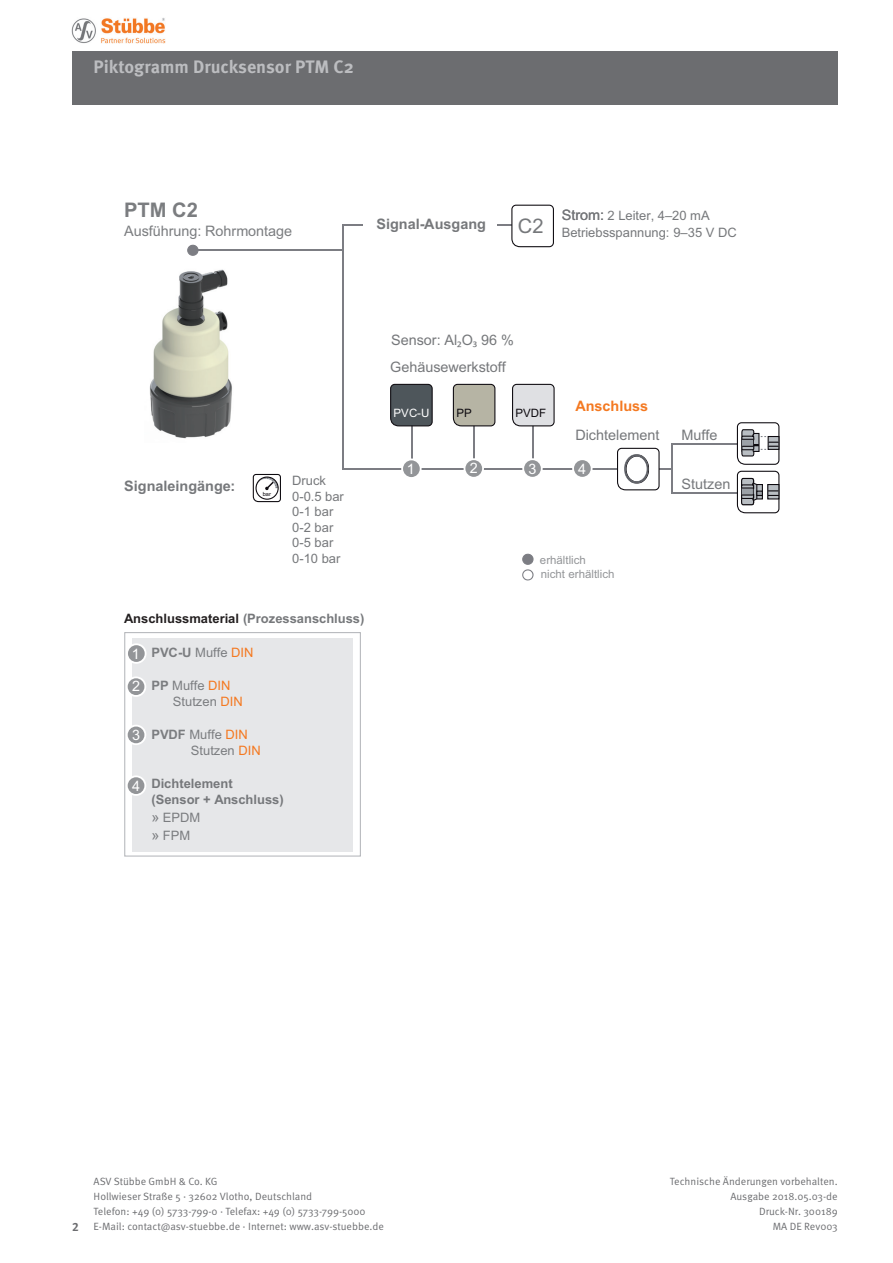
<style>
.page{position:relative;width:893px;height:1263px;background:#fff}
.page>*{position:absolute;margin:0;border:0;box-sizing:border-box;transform-origin:0 0}
.t1{font:700 20.1px "Arial";color:#7b7d80}
.t2{font:20.1px "Arial";color:#76787b}
.t3{font:700 18px "Meta Pro";color:#bcbdc0}
.t4{font:14.4px "Arial";color:#76787b}
.t5{font:700 14.4px "Arial";color:#76787b}
.t6{font:14.4px "Arial";letter-spacing:-.005em;color:#7b7d80}
.t7{font:700 14.4px "Arial";color:#f47921}
.t8{font:14.4px "Arial";color:#fff}
.t9{font:12.9px/15.6px "Arial";color:#76787b}
.t10{font:700 12.9px/16.4px "Arial";color:#76787b}
.t11{font:12.9px/16.4px "Arial";color:#7b7d80}
.t12{font:700 12.9px "Arial";color:#7b7d80}
.t13{font:700 12px "Meta Pro";color:#6c6d70}
.t14{font:11.55px/13.8px "Arial";color:#939598}
.t15{font:11.55px "Arial";color:#0e0b10}
.t16{font:11.55px "Arial";color:#fff}
.t17{font:10.5px/15px "Meta Pro Norm";color:#6c6d70;text-align:right}
.t18{font:5.7px "Arial";color:#0e0b10}
.s1{font-size:14.4px}
.s2{color:#231f20}
.s3{font-weight:400}
.s4{font-weight:400;color:#f47921}
.s5{font-weight:700}
.s6{color:#f47921}
.s7{font-family:"Myriad Pro"}
</style>
<div class="page">
<div style="left:72px;top:51px;width:766px;height:53px;background:#6c6d70"></div>
<img style="left:72px;top:18px;width:94px;height:26px">
<svg style="left:124px;top:632px;width:237px;height:224px;background:#e7e8ea"></svg>
<svg style="left:522px;top:553px;width:12px;height:28px"></svg>
<hr style="left:192px;top:250px;width:151px;height:1px;background:#7c7d83">
<svg style="left:187px;top:244px;width:12px;height:12px"></svg>
<hr style="left:342px;top:468px;width:330px;height:1px;background:#7c7d83">
<hr style="left:411px;top:389px;width:1px;height:82px;background:#7c7d83">
<hr style="left:473px;top:389px;width:1px;height:82px;background:#7c7d83">
<hr style="left:532px;top:391px;width:1px;height:81px;background:#7c7d83">
<hr style="left:671px;top:443px;width:1px;height:51px;background:#7c7d83">
<hr style="left:671px;top:443px;width:95px;height:1px;background:#7c7d83">
<hr style="left:672px;top:493px;width:94px;height:1px;background:#7c7d83">
<hr style="left:342px;top:224px;width:1px;height:245px;background:#7c7d83">
<svg style="left:343px;top:224px;width:19px;height:1px"></svg>
<svg style="left:390px;top:383px;width:43px;height:44px;background:#52585d"></svg>
<svg style="left:452px;top:383px;width:44px;height:44px;background:#acaa9e"></svg>
<svg style="left:512px;top:383px;width:43px;height:44px;background:#cdced1"></svg>
<svg style="left:616px;top:447px;width:44px;height:44px"></svg>
<svg style="left:736px;top:422px;width:43px;height:92px"></svg>
<svg style="left:497px;top:204px;width:57px;height:44px"></svg>
<img style="left:149px;top:269px;width:83px;height:170px">
<div style="left:401px;top:458px;width:21px;height:21px;background:#fff;border-radius:50%"></div>
<div style="left:403px;top:460px;width:17px;height:17px;background:#939598;border-radius:50%"></div>
<div style="left:464px;top:458px;width:20px;height:21px;background:#fff;border-radius:50%"></div>
<div style="left:465px;top:460px;width:17px;height:17px;background:#939598;border-radius:50%"></div>
<svg style="left:522px;top:458px;width:21px;height:21px"></svg>
<div style="left:524px;top:460px;width:17px;height:17px;background:#939598;border-radius:50%"></div>
<div style="left:572px;top:458px;width:21px;height:21px;background:#fff;border-radius:50%"></div>
<div style="left:574px;top:460px;width:17px;height:17px;background:#939598;border-radius:50%"></div>
<svg style="left:126px;top:643px;width:21px;height:21px"></svg>
<div style="left:128px;top:645px;width:17px;height:17px;background:#939598;border-radius:50%"></div>
<svg style="left:126px;top:676px;width:20px;height:21px"></svg>
<div style="left:128px;top:678px;width:16px;height:17px;background:#939598;border-radius:50%"></div>
<svg style="left:126px;top:725px;width:20px;height:20px"></svg>
<div style="left:128px;top:726px;width:16px;height:17px;background:#939598;border-radius:50%"></div>
<svg style="left:126px;top:775px;width:20px;height:21px"></svg>
<div style="left:128px;top:777px;width:16px;height:17px;background:#939598;border-radius:50%"></div>
<svg style="left:252px;top:473px;width:29px;height:30px"></svg>
<h2 class="t3" style="left:94px;top:53px;width:262px">Piktogramm Drucksensor PTM C2</h2>
<h1 class="t1" style="left:124px;top:197px;width:75px">PTM C2</h1>
<h3 class="t6" style="left:124px;top:221px;width:169px">Ausführung: Rohrmontage</h3>
<h3 class="t5" style="left:376px;top:214px;width:111px">Signal-Ausgang</h3>
<p class="t9" style="left:562px;top:207px;width:176px;line-height:17.1px"><span class="s1">Strom:</span> 2 Leiter, 4–20 mA<br>Betriebsspannung: 9–35 V DC</p>
<h1 class="t2" style="left:518px;top:213px;width:27px">C2</h1>
<h3 class="t5" style="left:124px;top:476px;width:113px">Signaleingänge:</h3>
<p class="t9" style="left:292px;top:473px;width:53px">Druck<br>0-0.5 bar<br>0-1 bar<br>0-2 bar<br>0-5 bar<br>0-10 bar</p>
<p class="t18" style="left:263px;top:490px;width:10px">bar</p>
<p class="t10" style="left:124px;top:610px;width:242px"><span class="s2">Anschlussmaterial</span> (Prozessanschluss)</p>
<h3 class="t8" style="left:132px;top:644px;width:10px">1</h3>
<h3 class="t8" style="left:132px;top:677px;width:10px">2</h3>
<h3 class="t8" style="left:132px;top:725px;width:10px">3</h3>
<h3 class="t8" style="left:132px;top:776px;width:10px">4</h3>
<p class="t12" style="left:151px;top:644px;width:104px">PVC-U <span class="s3">Muffe</span> <span class="s4">DIN</span></p>
<p class="t11" style="left:173px;top:677px;width:71px;text-indent:-22px"><span class="s5">PP</span> Muffe <span class="s6">DIN<br></span>Stutzen <span class="s6">DIN</span></p>
<p class="t11" style="left:191px;top:726px;width:71px;text-indent:-40px"><span class="s5">PVDF</span> Muffe <span class="s6">DIN<br></span>Stutzen <span class="s6">DIN</span></p>
<p class="t10" style="left:151px;top:775px;width:134px">Dichtelement (Sensor + Anschluss)</p>
<p class="t11" style="left:151px;top:808px;width:50px;line-height:18.1px"><span class="s1">»</span> EPDM <span class="s1">»</span> FPM</p>
<h3 class="t4" style="left:391px;top:330px;width:124px">Sensor: Al<span class="s7">2</span>O<span class="s7">3</span> 96 %</h3>
<h3 class="t4" style="left:390px;top:358px;width:117px">Gehäusewerkstoff</h3>
<p class="t16" style="left:394px;top:405px;width:37px">PVC-U</p>
<p class="t15" style="left:456px;top:405px;width:17px">PP</p>
<p class="t15" style="left:516px;top:405px;width:32px">PVDF</p>
<h3 class="t7" style="left:575px;top:396px;width:74px">Anschluss</h3>
<h3 class="t4" style="left:575px;top:425px;width:86px">Dichtelement</h3>
<h3 class="t4" style="left:682px;top:425px;width:38px">Muffe</h3>
<h3 class="t8" style="left:407px;top:459px;width:10px">1</h3>
<h3 class="t8" style="left:470px;top:458px;width:10px">2</h3>
<h3 class="t8" style="left:528px;top:459px;width:10px">3</h3>
<h3 class="t8" style="left:578px;top:459px;width:10px">4</h3>
<p class="t14" style="left:540px;top:554px;width:76px">erhältlich<br>nicht erhältlich</p>
<h3 class="t4" style="left:682px;top:475px;width:50px">Stutzen</h3>
<p class="t13" style="left:72px;top:1217px;width:8px">2</p>
<p class="t17" style="left:94px;top:1173px;width:292px;text-align:left">ASV Stübbe GmbH &amp; Co. KG<br>Hollwieser Straße 5 · 32602 Vlotho, Deutschland<br>Telefon: +49 (0) 5733-799-0 · Telefax: +49 (0) 5733-799-5000<br>E-Mail: contact@asv-stuebbe.de · Internet: www.asv-stuebbe.de</p>
<p class="t17" style="left:670px;top:1173px;width:169px">Technische Änderungen vorbehalten.<br>Ausgabe 2018.05.03-de<br>Druck-Nr. 300189<br>MA DE Rev003</p>
</div>
